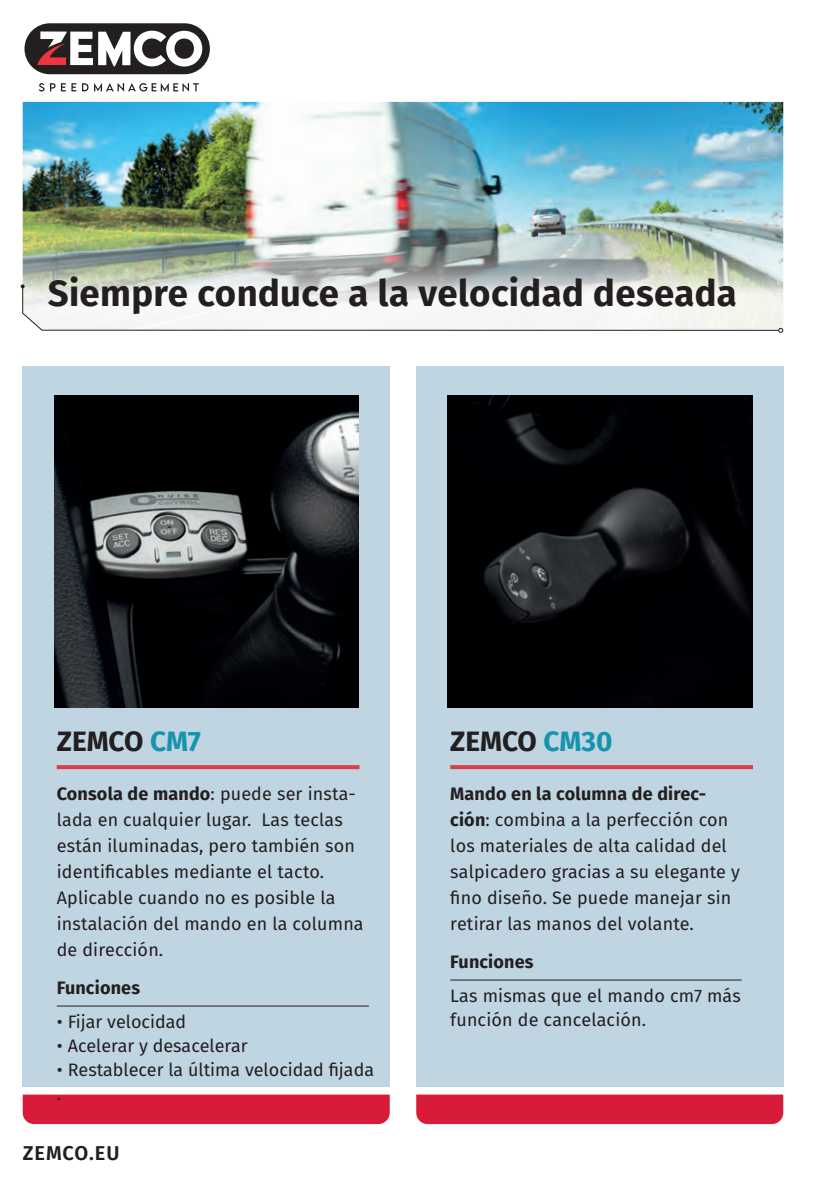
<style>
.page{position:relative;width:823px;height:1191px;background:#fff}
.page>*{position:absolute;margin:0;border:0;box-sizing:border-box;transform-origin:0 0}
.t1{font:700 36.6px "Fira Sans";letter-spacing:.01em;color:#231f20}
.t2{font:700 28px "Fira Sans";letter-spacing:-.005em;color:#231f20}
.t3{font:600 20px "Fira Sans";letter-spacing:.05em;color:#231f20}
.t4{font:18px/26px "Fira Sans";letter-spacing:.01em;color:#231f20}
.t5{font:700 18px "Fira Sans";letter-spacing:.01em;color:#231f20}
.s1{color:#1594ae}
.s2{font-weight:700}
</style>
<div class="page">
<div style="left:23px;top:366px;width:366px;height:720px;background:#bfd5e2"></div>
<div style="left:23px;top:1094px;width:366px;height:30px;background:#d71b39"></div>
<div style="left:416px;top:1094px;width:366px;height:30px;background:#d71b39"></div>
<img style="left:54px;top:395px;width:305px;height:312px">
<svg style="left:57px;top:765px;width:302px;height:4px"></svg>
<hr style="left:57px;top:1005px;width:312px;height:1px;background:#231f20">
<div style="left:416px;top:366px;width:366px;height:720px;background:#bfd5e2"></div>
<img style="left:447px;top:395px;width:305px;height:312px">
<svg style="left:450px;top:765px;width:302px;height:4px"></svg>
<hr style="left:450px;top:979px;width:291px;height:1px;background:#231f20">
<img style="left:23px;top:102px;width:759px;height:182px">
<svg style="left:21px;top:284px;width:761px;height:49px"></svg>
<div style="left:24px;top:23px;width:186px;height:51px;background:#231f20;border-radius:25px"></div>
<svg style="left:39px;top:83px;width:5px;height:8px"></svg>
<svg style="left:50px;top:83px;width:26px;height:8px"></svg>
<svg style="left:82px;top:83px;width:6px;height:8px"></svg>
<svg style="left:94px;top:83px;width:105px;height:8px"></svg>
<svg style="left:37px;top:31px;width:165px;height:36px"></svg>
<h1 class="t1" style="left:48px;top:262px;width:690px">Siempre conduce a la velocidad deseada</h1>
<h2 class="t2" style="left:57px;top:717px;width:146px">ZEMCO <span class="s1">CM7</span></h2>
<p class="t4" style="left:57px;top:780px;width:308px"><span class="s2">Consola de mando</span>: puede ser insta&shy;lada en cualquier lugar. Las teclas están iluminadas, pero también son identificables mediante el tacto.<br>Aplicable cuando no es posible la instalación del mando en la columna de dirección.</p>
<p class="t5" style="left:57px;top:972px;width:85px">Funciones</p>
<p class="t4" style="left:57px;top:1008px;width:131px">• Fijar velocidad</p>
<p class="t4" style="left:57px;top:1032px;width:192px">• Acelerar y desacelerar</p>
<p class="t4" style="left:57px;top:1057px;width:318px;line-height:24px">• Restablecer la última velocidad fijada .</p>
<p class="t3" style="left:23px;top:1136px;width:98px">ZEMCO.EU</p>
<h2 class="t2" style="left:450px;top:717px;width:164px">ZEMCO <span class="s1">CM30</span></h2>
<p class="t4" style="left:450px;top:780px;width:291px"><span class="s2">Mando en la columna de direc&shy;ción</span>: combina a la perfección con los materiales de alta calidad del salpicadero gracias a su elegante y fino diseño. Se puede manejar sin retirar las manos del volante.</p>
<p class="t5" style="left:450px;top:946px;width:85px">Funciones</p>
<p class="t4" style="left:450px;top:983px;width:292px;line-height:24px">Las mismas que el mando cm7 más función de cancelación.</p>
</div>
